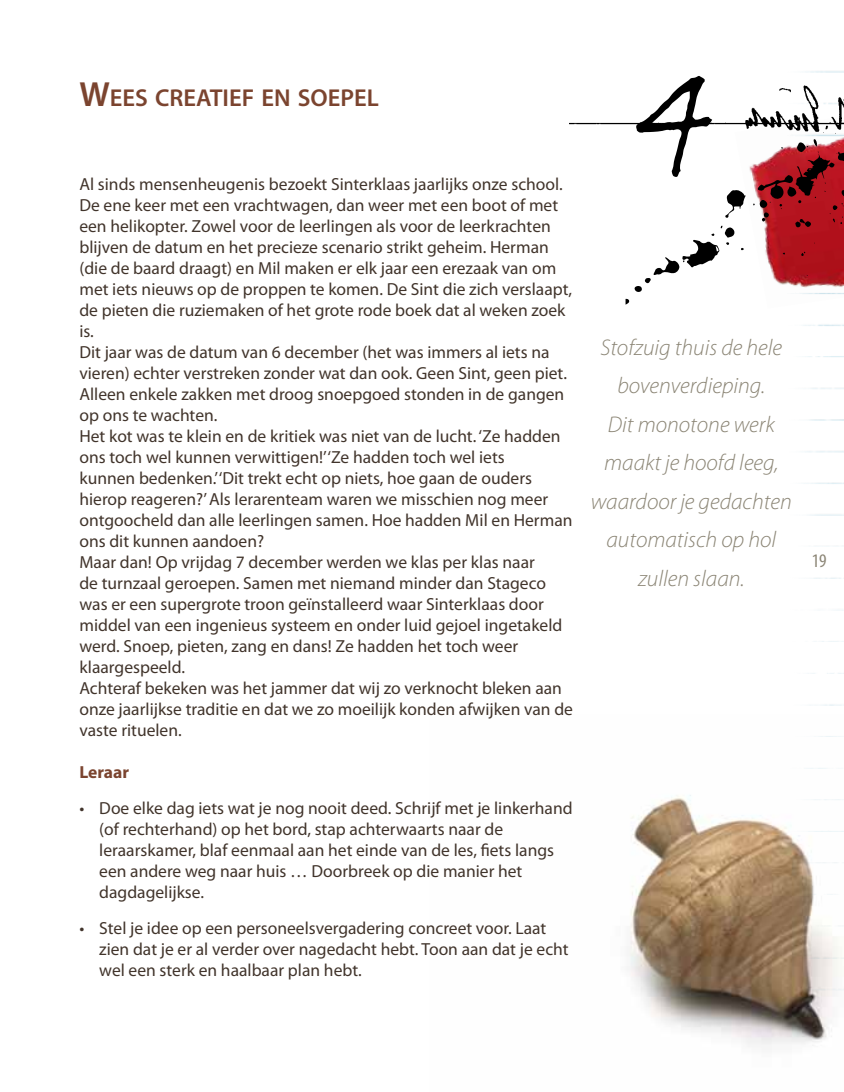
<style>
.page{position:relative;width:844px;height:1092px;background:#fff}
.page>*{position:absolute;margin:0;border:0;box-sizing:border-box;transform-origin:0 0}
.t1{font:175px "Feltpen Com";color:#000}
.t2{font:600 24.5px "Myriad Pro";color:#7b442f}
.t3{font:italic 300 22.75px/38.5px "Myriad Pro";color:#8b8575;text-align:center}
.t4{font:condensed 19.25px "Myriad Pro";color:#8b8575}
.t5{font:17.5px/21px "Myriad Pro";color:#41342b}
.t6{font:700 17.5px "Myriad Pro";color:#7b442f}
.s1{font-size:35px}
</style>
<div class="page">
<img style="left:803px;top:324px;width:40px;height:382px">
<img style="left:803px;top:71px;width:40px;height:16px">
<img style="left:569px;top:122px;width:56px;height:3px">
<img style="left:751px;top:87px;width:92px;height:22px">
<img style="left:629px;top:736px;width:214px;height:309px">
<svg style="left:625px;top:109px;width:218px;height:195px"></svg>
<h2 class="t2" style="left:79px;top:82px;width:301px"><span class="s1">W</span>EES CREATIEF EN SOEPEL</h2>
<p class="t5" style="left:79px;top:173px;width:495px">Al sinds mensenheugenis bezoekt Sinterklaas jaarlijks onze school.<br>De ene keer met een vrachtwagen, dan weer met een boot of met een helikopter. Zowel voor de leerlingen als voor de leerkrachten blijven de datum en het precieze scenario strikt geheim. Herman (die de baard draagt) en Mil maken er elk jaar een erezaak van om met iets nieuws op de proppen te komen. De Sint die zich verslaapt, de pieten die ruziemaken of het grote rode boek dat al weken zoek is.<br>Dit jaar was de datum van 6 december (het was immers al iets na vieren) echter verstreken zonder wat dan ook. Geen Sint, geen piet.<br>Alleen enkele zakken met droog snoepgoed stonden in de gangen op ons te wachten.<br>Het kot was te klein en de kritiek was niet van de lucht. ‘Ze hadden ons toch wel kunnen verwittigen!’‘Ze hadden toch wel iets<br>kunnen bedenken.’‘Dit trekt echt op niets, hoe gaan de ouders hierop reageren?’ Als lerarenteam waren we misschien nog meer ontgoocheld dan alle leerlingen samen. Hoe hadden Mil en Herman ons dit kunnen aandoen?<br>Maar dan! Op vrijdag 7 december werden we klas per klas naar<br>de turnzaal geroepen. Samen met niemand minder dan Stageco was er een supergrote troon geïnstalleerd waar Sinterklaas door middel van een ingenieus systeem en onder luid gejoel ingetakeld werd. Snoep, pieten, zang en dans! Ze hadden het toch weer klaargespeeld.<br>Achteraf bekeken was het jammer dat wij zo verknocht bleken aan onze jaarlijkse traditie en dat we zo moeilijk konden afwijken van de vaste rituelen.</p>
<p class="t6" style="left:79px;top:760px;width:51px">Leraar</p>
<p class="t5" style="left:99px;top:797px;width:474px;text-indent:-20px">• Doe elke dag iets wat je nog nooit deed. Schrijf met je linkerhand (of rechterhand) op het bord, stap achterwaarts naar de leraarskamer, blaf eenmaal aan het einde van de les, fiets langs een andere weg naar huis … Doorbreek op die manier het dagdagelijkse.</p>
<p class="t5" style="left:99px;top:917px;width:470px;text-indent:-20px">• Stel je idee op een personeelsvergadering concreet voor. Laat zien dat je er al verder over nagedacht hebt. Toon aan dat je echt wel een sterk en haalbaar plan hebt.</p>
<h1 class="t1" style="left:633px;top:7px;width:83px">4</h1>
<h3 class="t3" style="left:590px;top:327px;width:202px">Stofzuig thuis de hele bovenverdieping.<br>Dit monotone werk maakt je hoofd leeg, waardoor je gedachten automatisch op hol zullen slaan.</h3>
<p class="t4" style="left:811px;top:549px;width:16px">19</p>
</div>
